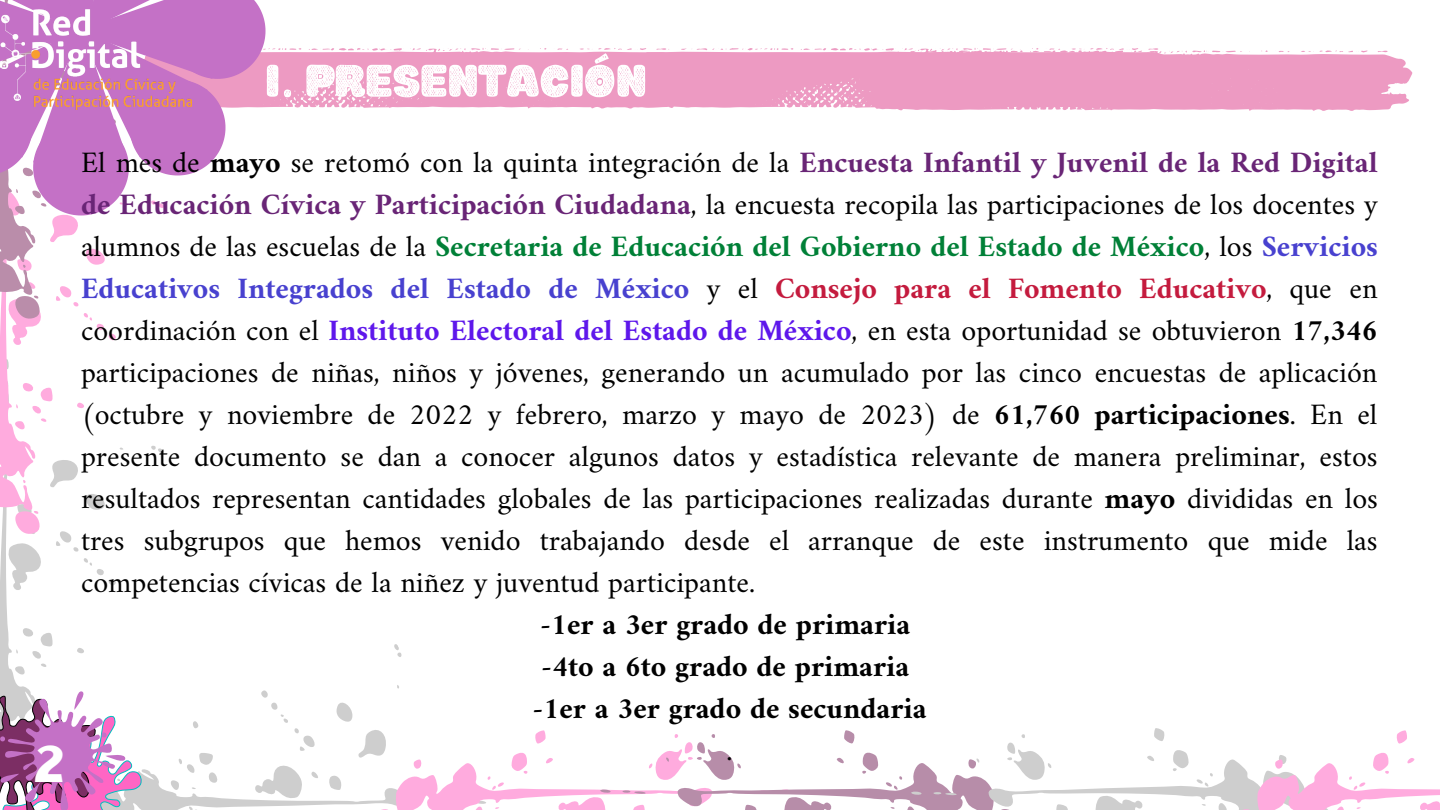
<style>
.page{position:relative;width:1440px;height:810px;background:#fff}
.page>*{position:absolute;margin:0;border:0;box-sizing:border-box;transform-origin:0 0}
.t1{font:52px "Aliengo";color:#fff}
.t2{font:50px "Sunborn Sans One";color:#fff}
.t3{font:30px/42px "Amiri";color:#000;text-align:justify}
.t4{font:700 30px "Amiri";color:#000}
.s1{font-weight:700}
.s2{font-weight:700;color:#692576}
.s3{font-weight:700;color:#008037}
.s4{font-weight:700;color:#4841cf}
.s5{font-weight:700;color:#c41b3e}
.s6{font-weight:700;color:#5e17eb}
</style>
<div class="page">
<svg style="left:141px;top:769px;width:239px;height:41px"></svg>
<svg style="left:188px;top:805px;width:15px;height:5px"></svg>
<svg style="left:167px;top:753px;width:53px;height:40px"></svg>
<svg style="left:193px;top:721px;width:6px;height:8px"></svg>
<svg style="left:249px;top:690px;width:71px;height:120px"></svg>
<svg style="left:326px;top:702px;width:54px;height:92px"></svg>
<svg style="left:394px;top:644px;width:5px;height:6px"></svg>
<svg style="left:0;top:597px;width:169px;height:172px"></svg>
<svg style="left:12px;top:626px;width:46px;height:53px"></svg>
<svg style="left:76px;top:647px;width:10px;height:9px"></svg>
<svg style="left:0;top:351px;width:164px;height:102px"></svg>
<svg style="left:0;top:447px;width:124px;height:150px"></svg>
<svg style="left:2px;top:380px;width:56px;height:53px"></svg>
<svg style="left:76px;top:402px;width:10px;height:9px"></svg>
<svg style="left:0;top:281px;width:116px;height:70px"></svg>
<svg style="left:345px;top:803px;width:35px;height:7px"></svg>
<svg style="left:380px;top:652px;width:242px;height:158px"></svg>
<svg style="left:411px;top:757px;width:13px;height:14px"></svg>
<svg style="left:768px;top:763px;width:217px;height:47px;fill:#b78da9"></svg>
<svg style="left:622px;top:734px;width:146px;height:76px"></svg>
<svg style="left:440px;top:728px;width:172px;height:82px"></svg>
<svg style="left:985px;top:780px;width:104px;height:30px"></svg>
<svg style="left:1051px;top:801px;width:20px;height:9px"></svg>
<svg style="left:1004px;top:734px;width:48px;height:53px"></svg>
<svg style="left:965px;top:758px;width:16px;height:13px"></svg>
<svg style="left:932px;top:789px;width:25px;height:11px"></svg>
<svg style="left:778px;top:730px;width:145px;height:80px"></svg>
<svg style="left:1089px;top:728px;width:351px;height:82px"></svg>
<svg style="left:0;top:689px;width:141px;height:121px"></svg>
<svg style="left:0;top:0;width:1412px;height:274px"></svg>
<img style="left:0;top:9px;width:191px;height:101px">
<p class="t1" style="left:266px;top:42px;width:382px">I. PRESENTACIÓN</p>
<p class="t2" style="left:34px;top:732px;width:31px">2</p>
<p class="t3" style="left:81px;top:140px;width:1299px">El mes de <span class="s1">mayo</span> se retomó con la quinta integración de la <span class="s2">Encuesta Infantil y Juvenil de la Red Digital de Educación Cívica y Participación Ciudadana</span>, la encuesta recopila las participaciones de los docentes y alumnos de las escuelas de la <span class="s3">Secretaria de Educación del Gobierno del Estado de México</span>, los <span class="s4">Servicios Educativos Integrados del Estado de México</span> y el <span class="s5">Consejo para el Fomento Educativo</span>, que en coordinación con el <span class="s6">Instituto Electoral del Estado de México</span>, en esta oportunidad se obtuvieron <span class="s1">17,346 </span>participaciones de niñas, niños y jóvenes, generando un acumulado por las cinco encuestas de aplicación (octubre y noviembre de 2022 y febrero, marzo y mayo de 2023) de <span class="s1">61,760 participaciones</span>. En el presente documento se dan a conocer algunos datos y estadística relevante de manera preliminar, estos resultados representan cantidades globales de las participaciones realizadas durante <span class="s1">mayo</span> divididas en los tres subgrupos que hemos venido trabajando desde el arranque de este instrumento que mide las competencias cívicas de la niñez y juventud participante.</p>
<p class="t4" style="left:540px;top:606px;width:372px">-1er a 3er grado de primaria</p>
<p class="t4" style="left:541px;top:648px;width:369px">-4to a 6to grado de primaria</p>
<p class="t4" style="left:533px;top:690px;width:396px">-1er a 3er grado de secundaria</p>
<p class="t3" style="left:727px;top:728px;width:8px">.</p>
</div>
